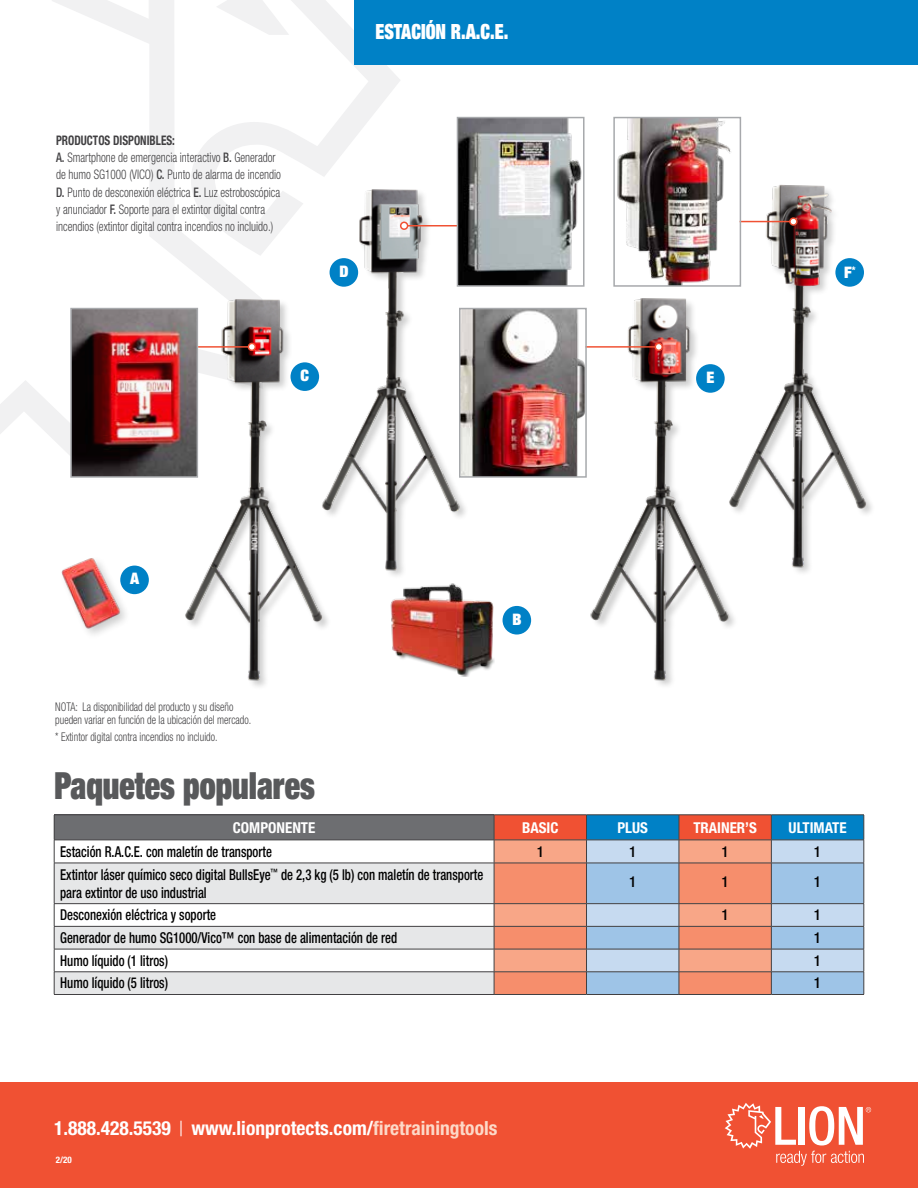
<style>
.page{position:relative;width:918px;height:1188px;background:#fff}
.page>*{position:absolute;margin:0;border:0;box-sizing:border-box;transform-origin:0 0}
.t1{font:900 condensed 37.5px "Helvetica Neue LT Std";color:#58595b;scale:.85 1}
.t2{font:900 condensed 21px "Helvetica Neue LT Std";color:#fff;scale:.85 1}
.t3{font:700 condensed 19.5px "Helvetica Neue LT Std";color:#fff}
.t4{font:900 condensed 15.9px "Helvetica Neue LT Std";color:#fff}
.t5{font:500 condensed 15px/18px "Helvetica Neue LT Std";color:#000;scale:.85 1}
.t6{font:700 condensed 15px "Helvetica Neue LT Std";color:#fff}
.t7{font:500 condensed 15px "Helvetica Neue LT Std";color:#000}
.t8{font:300 condensed 13.2px/17.4px "Helvetica Neue LT Std";color:#414042;scale:.85 1}
.t9{font:300 condensed 12px/13.5px "Helvetica Neue LT Std";color:#414042;scale:.85 1}
.t10{font:700 condensed 9px "Helvetica Neue LT Std";color:#fff}
.s1{font-weight:700}
.s2{font-weight:500}
.s3{font-weight:300;font-size:21px}
.s4{color:#fdd9c8}
</style>
<div class="page">
<svg style="left:0;top:0;width:401px;height:455px"></svg>
<svg style="left:216px;top:0;width:73px;height:35px"></svg>
<div style="left:0;top:1083px;width:918px;height:105px;background:#f05133"></div>
<img style="left:739px;top:131px;width:133px;height:442px">
<svg style="left:725px;top:1103px;width:146px;height:63px"></svg>
<div style="left:354px;top:0;width:564px;height:64px;background:#0081c6"></div>
<img style="left:173px;top:244px;width:155px;height:443px">
<div style="left:591px;top:297px;width:148px;height:393px;background:#000;opacity:.2"></div>
<img style="left:585px;top:297px;width:151px;height:393px">
<img style="left:304px;top:134px;width:174px;height:458px">
<div style="left:54px;top:815px;width:440px;height:25px;background:#6d6e71"></div>
<svg style="left:55px;top:841px;width:439px;height:22px"></svg>
<svg style="left:55px;top:864px;width:439px;height:130px;fill:#e6e7e8"></svg>
<hr style="left:54px;top:815px;width:440px;height:1px;background:#414042">
<hr style="left:54px;top:840px;width:440px;height:1px;background:#414042">
<svg style="left:54px;top:816px;width:1px;height:47px"></svg>
<hr style="left:54px;top:863px;width:440px;height:1px;background:#414042">
<hr style="left:54px;top:863px;width:1px;height:40px;background:#414042">
<hr style="left:54px;top:903px;width:440px;height:1px;background:#414042">
<hr style="left:54px;top:926px;width:440px;height:1px;background:#414042">
<hr style="left:54px;top:949px;width:440px;height:1px;background:#414042">
<hr style="left:54px;top:972px;width:440px;height:1px;background:#414042">
<svg style="left:54px;top:904px;width:1px;height:90px"></svg>
<hr style="left:54px;top:994px;width:440px;height:1px;background:#414042">
<hr style="left:494px;top:994px;width:93px;height:1px;background:#414042">
<hr style="left:679px;top:994px;width:92px;height:1px;background:#414042">
<hr style="left:587px;top:994px;width:92px;height:1px;background:#414042">
<svg style="left:494px;top:815px;width:371px;height:179px;background:#c0a4a5"></svg>
<hr style="left:771px;top:994px;width:93px;height:1px;background:#414042">
<img style="left:386px;top:578px;width:108px;height:98px">
<div style="left:291px;top:362px;width:28px;height:29px;background:#0081c6;border-radius:50%"></div>
<div style="left:330px;top:258px;width:28px;height:29px;background:#0081c6;border-radius:50%"></div>
<div style="left:696px;top:364px;width:29px;height:29px;background:#0081c6;border-radius:50%"></div>
<div style="left:835px;top:258px;width:29px;height:29px;background:#0081c6;border-radius:50%"></div>
<div style="left:503px;top:606px;width:28px;height:29px;background:#0081c6;border-radius:50%"></div>
<div style="left:120px;top:566px;width:29px;height:28px;background:#0081c6;border-radius:50%"></div>
<hr style="left:586px;top:346px;width:73px;height:2px;background:#f05133">
<div style="left:655px;top:343px;width:7px;height:7px;background:#fff;border-radius:50%"></div>
<div style="left:655px;top:343px;width:8px;height:8px;border:1px solid #f05133;border-radius:50%"></div>
<hr style="left:198px;top:346px;width:54px;height:2px;background:#f05133">
<div style="left:248px;top:343px;width:7px;height:7px;background:#fff;border-radius:50%"></div>
<div style="left:248px;top:343px;width:8px;height:8px;border:1px solid #f05133;border-radius:50%"></div>
<hr style="left:740px;top:221px;width:53px;height:1px;background:#f05133">
<svg style="left:790px;top:218px;width:7px;height:7px"></svg>
<div style="left:789px;top:217px;width:9px;height:9px;border:1px solid #f05133;border-radius:50%"></div>
<hr style="left:404px;top:225px;width:54px;height:1px;background:#f05133">
<div style="left:401px;top:222px;width:7px;height:7px;background:#fff;border-radius:50%"></div>
<div style="left:400px;top:222px;width:8px;height:8px;border:1px solid #f05133;border-radius:50%"></div>
<img style="left:460px;top:120px;width:122px;height:164px">
<div style="left:457px;top:117px;width:128px;height:170px;border:2px solid #a7a9ac"></div>
<img style="left:617px;top:120px;width:114px;height:164px">
<div style="left:613px;top:117px;width:128px;height:170px;border:2px solid #a7a9ac"></div>
<img style="left:462px;top:311px;width:122px;height:164px">
<div style="left:459px;top:308px;width:128px;height:170px;border:2px solid #a7a9ac"></div>
<img style="left:73px;top:311px;width:122px;height:164px">
<div style="left:70px;top:308px;width:128px;height:170px;border:2px solid #a7a9ac"></div>
<div style="left:59px;top:555px;width:73px;height:85px;background:#000;opacity:.2"></div>
<img style="left:61px;top:557px;width:61px;height:74px">
<h2 class="t2" style="left:375px;top:18px;width:158px">ESTACIÓN R.A.C.E.</h2>
<p class="t8" style="left:56px;top:131px;width:266px"><span class="s1">PRODUCTOS DISPONIBLES:<br></span><span class="s2">A.</span> Smartphone de emergencia interactivo <span class="s2">B.</span> Generador de humo SG1000 (VICO) <span class="s2">C.</span> Punto de alarma de incendio <span class="s2">D.</span> Punto de desconexión eléctrica <span class="s2">E.</span> Luz estroboscópica y anunciador <span class="s2">F.</span> Soporte para el extintor digital contra incendios (extintor digital contra incendios no incluido.)</p>
<p class="t4" style="left:339px;top:261px;width:11px">D</p>
<p class="t4" style="left:301px;top:365px;width:10px">C</p>
<p class="t4" style="left:130px;top:569px;width:11px">A</p>
<p class="t9" style="left:55px;top:699px;width:232px">NOTA: La disponibilidad del producto y su diseño pueden variar en función de la ubicación del mercado.</p>
<p class="t9" style="left:55px;top:730px;width:192px">* Extintor digital contra incendios no incluido.</p>
<h1 class="t1" style="left:54px;top:762px;width:308px">Paquetes populares</h1>
<p class="t4" style="left:512px;top:609px;width:11px">B</p>
<p class="t4" style="left:707px;top:367px;width:9px">E</p>
<p class="t4" style="left:844px;top:263px;width:13px">F<sup>*</sup></p>
<p class="t6" style="left:233px;top:818px;width:84px">COMPONENTE</p>
<p class="t6" style="left:522px;top:818px;width:38px">BASIC</p>
<p class="t6" style="left:617px;top:818px;width:32px">PLUS</p>
<p class="t6" style="left:693px;top:818px;width:65px">TRAINER’S</p>
<p class="t6" style="left:789px;top:818px;width:60px">ULTIMATE</p>
<p class="t5" style="left:60px;top:842px;width:251px">Estación R.A.C.E. con maletín de transporte</p>
<p class="t7" style="left:537px;top:842px;width:9px">1</p>
<p class="t7" style="left:629px;top:842px;width:9px">1</p>
<p class="t7" style="left:722px;top:842px;width:9px">1</p>
<p class="t7" style="left:814px;top:842px;width:9px">1</p>
<p class="t5" style="left:60px;top:865px;width:499px">Extintor láser químico seco digital BullsEye<sup>™</sup> de 2,3 kg (5 lb) con maletín de transporte para extintor de uso industrial</p>
<p class="t7" style="left:629px;top:873px;width:9px">1</p>
<p class="t7" style="left:722px;top:873px;width:9px">1</p>
<p class="t7" style="left:814px;top:873px;width:9px">1</p>
<p class="t5" style="left:60px;top:906px;width:185px">Desconexión eléctrica y soporte</p>
<p class="t7" style="left:722px;top:906px;width:9px">1</p>
<p class="t7" style="left:814px;top:906px;width:9px">1</p>
<p class="t5" style="left:60px;top:929px;width:398px">Generador de humo SG1000/Vico™ con base de alimentación de red</p>
<p class="t7" style="left:814px;top:929px;width:9px">1</p>
<p class="t5" style="left:60px;top:951px;width:128px">Humo líquido (1 litros)</p>
<p class="t7" style="left:814px;top:952px;width:9px">1</p>
<p class="t5" style="left:60px;top:974px;width:128px">Humo líquido (5 litros)</p>
<p class="t7" style="left:814px;top:974px;width:9px">1</p>
<h3 class="t3" style="left:54px;top:1116px;width:445px">1.888.428.5539 <span class="s3">|</span> www.lionprotects.com/<span class="s4">firetrainingtools</span></h3>
<p class="t10" style="left:56px;top:1155px;width:17px">2/20</p>
</div>
